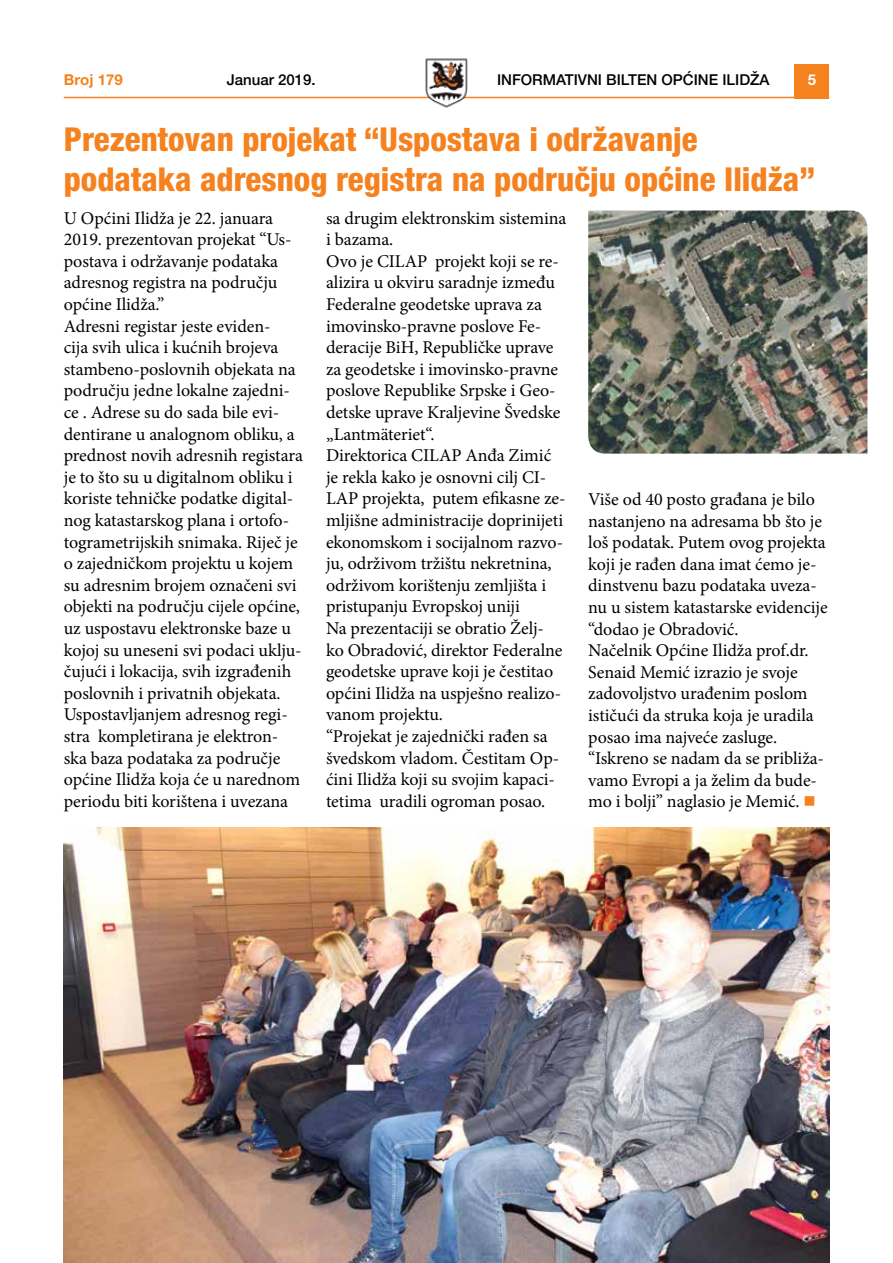
<style>
.page{position:relative;width:893px;height:1263px;background:#fff}
.page>*{position:absolute;margin:0;border:0;box-sizing:border-box;transform-origin:0 0}
.t1{font:800 condensed 33px/39.6px "Helvetica Neue LT Pro";color:#f5821f}
.t2{font:18px/21.6px "Minion Pro";letter-spacing:-.005em;color:#000}
.t3{font:500 15px "Helvetica Neue LT Pro";color:#000}
.t4{font:700 15px "Helvetica Neue LT Pro";color:#f5821f}
.t5{font:700 15px "Helvetica Neue LT Pro";color:#fff}
.s1{color:#f5821f}
</style>
<div class="page">
<div style="left:795px;top:64px;width:34px;height:34px;background:#f5821f"></div>
<hr style="left:64px;top:97px;width:765px;height:1px;background:#f5821f">
<img style="left:421px;top:58px;width:51px;height:50px">
<img style="left:64px;top:827px;width:765px;height:436px">
<img style="left:588px;top:210px;width:279px;height:244px">
<p class="t4" style="left:64px;top:70px;width:60px">Broj 179</p>
<p class="t3" style="left:227px;top:71px;width:90px">Januar 2019.</p>
<p class="t3" style="left:497px;top:71px;width:274px">INFORMATIVNI BILTEN OPĆINE ILIDŽA</p>
<p class="t5" style="left:808px;top:70px;width:10px">5</p>
<h1 class="t1" style="left:64px;top:119px;width:753px">Prezentovan projekat “Uspostava i održavanje podataka adresnog registra na području općine Ilidža”</h1>
<p class="t2" style="left:64px;top:207px;width:241px">U Općini Ilidža je 22. januara<br>2019. prezentovan projekat “Us&shy;postava i održavanje podataka adresnog registra na području općine Ilidža.”<br>Adresni registar jeste eviden-<br>cija svih ulica i kućnih brojeva stambeno-poslovnih objekata na području jedne lokalne zajedni&shy;ce . Adrese su do sada bile evi&shy;dentirane u analognom obliku, a prednost novih adresnih registara je to što su u digitalnom obliku i koriste tehničke podatke digital&shy;nog katastarskog plana i ortofo&shy;togrametrijskih snimaka. Riječ je o zajedničkom projektu u kojem su adresnim brojem označeni svi objekti na području cijele općine, uz uspostavu elektronske baze u kojoj su uneseni svi podaci uklju&shy;čujući i lokacija, svih izgrađenih poslovnih i privatnih objekata.<br>Uspostavljanjem adresnog regi&shy;stra kompletirana je elektron&shy;ska baza podataka za područje općine Ilidža koja će u narednom periodu biti korištena i uvezana</p>
<p class="t2" style="left:326px;top:207px;width:242px">sa drugim elektronskim sistemina i bazama.<br>Ovo je CILAP projekt koji se re&shy;alizira u okviru saradnje između<br>Federalne geodetske uprava za imovinsko-pravne poslove Fe&shy;deracije BiH, Republičke uprave za geodetske i imovinsko-pravne poslove Republike Srpske i Geo&shy;detske uprave Kraljevine Švedske „Lantmäteriet“.<br>Direktorica CILAP Anđa Zimić je rekla kako je osnovni cilj CI-<br>LAP projekta, putem efikasne ze&shy;mljišne administracije doprinijeti ekonomskom i socijalnom razvo&shy;ju, održivom tržištu nekretnina, održivom korištenju zemljišta i pristupanju Evropskoj uniji<br>Na prezentaciji se obratio Želj-<br>ko Obradović, direktor Federalne geodetske uprave koji je čestitao općini Ilidža na uspješno realizo&shy;vanom projektu.<br>“Projekat je zajednički rađen sa švedskom vladom. Čestitam Op&shy;ćini Ilidža koji su svojim kapaci&shy;tetima uradili ogroman posao.</p>
<p class="t2" style="left:588px;top:488px;width:241px">Više od 40 posto građana je bilo nastanjeno na adresama bb što je loš podatak. Putem ovog projekta koji je rađen dana imat ćemo je&shy;dinstvenu bazu podataka uveza&shy;nu u sistem katastarske evidencije “dodao je Obradović.<br>Načelnik Općine Ilidža prof.dr.<br>Senaid Memić izrazio je svoje zadovoljstvo urađenim poslom ističući da struka koja je uradila posao ima najveće zasluge. “Iskreno se nadam da se približa&shy;vamo Evropi a ja želim da bude&shy;mo i bolji” naglasio je Memić. <span class="s1">■</span></p>
</div>
